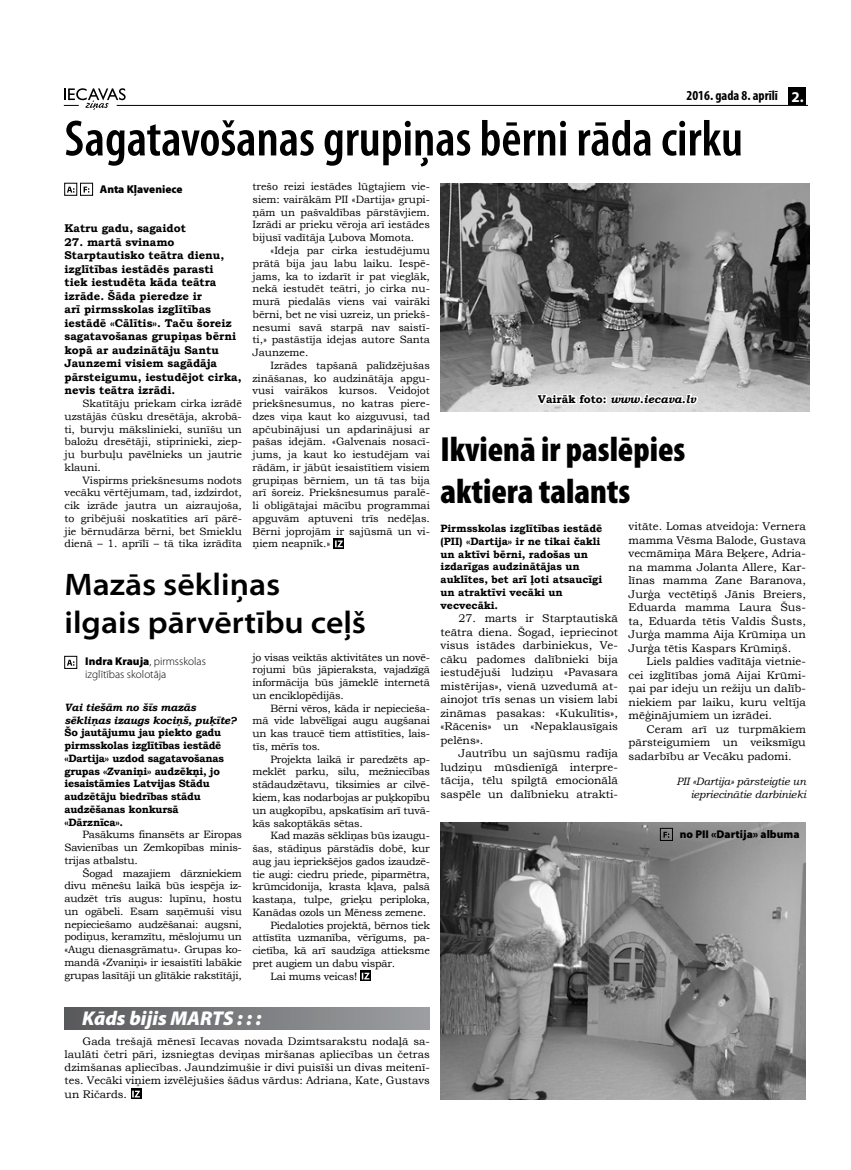
<style>
.page{position:relative;width:851px;height:1170px;background:#fff}
.page>*{position:absolute;margin:0;border:0;box-sizing:border-box;transform-origin:0 0}
.t1{font:600 condensed 51.25px "Myriad Pro";color:#000}
.t2{font:900 condensed 35px/42px "Myriad Pro";color:#000}
.t3{font:600 semi-expanded 31.25px/37.5px "Myriad Pro";color:#000}
.t4{font:italic 900 20px "Myriad Pro";color:#fff}
.t5{font:700 condensed 13.75px "Myriad Pro";color:#000}
.t6{font:11.25px/13.5px "Bookman Old Style";color:#000;text-align:justify}
.t7{font:700 11.25px/13.5px "Bookman Old Style";color:#000}
.t8{font:300 11.25px/13.5px "Myriad Pro";color:#000}
.t9{font:900 11.25px "Myriad Pro";color:#000}
.t10{font:italic 700 11.25px "Bookman Old Style";color:#000}
.t11{font:11px/13.2px "Bookman Old Style";color:#000;text-align:justify}
.t12{font:10.62px/12.8px "Bookman Old Style";letter-spacing:-.02em;color:#000;text-align:justify}
.t13{font:700 10.62px/12.8px "Bookman Old Style";letter-spacing:-.02em;color:#000}
.t14{font:italic 10.62px/12.8px "Bookman Old Style";letter-spacing:-.005em;color:#000;text-align:right}
.t15{font:italic 700 10.62px/12.8px "Bookman Old Style";letter-spacing:-.02em;color:#000}
.s1{font-stretch:normal;font-size:15px;color:#fff}
.s2{font-weight:900}
.s3{font-style:normal}
</style>
<div class="page">
<hr style="left:117px;top:105px;width:689px;height:1px;background:#000">
<svg style="left:64px;top:88px;width:62px;height:22px"></svg>
<div style="left:788px;top:87px;width:18px;height:18px;background:#000"></div>
<div style="left:64px;top:1007px;width:366px;height:21px;background:linear-gradient(to right,#595a5c,#9c9fa2)"></div>
<div style="left:131px;top:1088px;width:10px;height:10px;background:#000"></div>
<svg style="left:132px;top:1090px;width:8px;height:7px"></svg>
<svg style="left:67px;top:187px;width:7px;height:6px"></svg>
<div style="left:64px;top:183px;width:13px;height:12px;border:1px solid #000"></div>
<svg style="left:84px;top:187px;width:5px;height:6px"></svg>
<div style="left:80px;top:183px;width:13px;height:12px;border:1px solid #000"></div>
<svg style="left:360px;top:970px;width:11px;height:10px"></svg>
<svg style="left:362px;top:972px;width:7px;height:7px"></svg>
<svg style="left:333px;top:538px;width:11px;height:11px"></svg>
<img style="left:440px;top:183px;width:369px;height:228px">
<img style="left:440px;top:822px;width:365px;height:276px">
<svg style="left:535px;top:391px;width:165px;height:21px"></svg>
<svg style="left:663px;top:831px;width:6px;height:6px"></svg>
<div style="left:660px;top:828px;width:12px;height:12px;border:1px solid #000"></div>
<p class="t5" style="left:686px;top:87px;width:118px">2016. gada 8. aprīlī <span class="s1">2.</span></p>
<h1 class="t1" style="left:64px;top:110px;width:680px">Sagatavošanas grupiņas bērni rāda cirku</h1>
<p class="t9" style="left:100px;top:182px;width:84px">Anta Kļaveniece</p>
<p class="t7" style="left:64px;top:221px;width:123px">Katru gadu, sagaidot</p>
<p class="t7" style="left:64px;top:235px;width:178px">27. martā svinamo<br>Starptautisko teātra dienu, izglītības iestādēs parasti<br>tiek iestudēta kāda teātra izrāde. Šāda pieredze ir<br>arī pirmsskolas izglītības iestādē «Cālītis». Taču šoreiz sagatavošanas grupiņas bērni kopā ar audzinātāju Santu<br>Jaunzemi visiem sagādāja pārsteigumu, iestudējot cirka, nevis teātra izrādi.</p>
<p class="t12" style="left:64px;top:397px;width:179px;text-indent:18px">Skatītāju priekam cirka izrādē uzstājās čūsku dresētāja, akrobā&shy;ti, burvju mākslinieki, sunīšu un baložu dresētāji, stiprinieki, ziep&shy;ju burbuļu pavēlnieks un jautrie klauni.</p>
<p class="t12" style="left:64px;top:473px;width:179px;text-indent:18px">Vispirms priekšnesums nodots vecāku vērtējumam, tad, izdzirdot, cik izrāde jautra un aizraujoša, to gribējuši noskatīties arī pārē&shy;jie bērnudārza bērni, bet Smieklu dienā – 1. aprīlī – tā tika izrādīta</p>
<p class="t12" style="left:252px;top:180px;width:179px">trešo reizi iestādes lūgtajiem vie&shy;siem: vairākām PII «Dartija» grupi&shy;ņām un pašvaldības pārstāvjiem.<br>Izrādi ar prieku vēroja arī iestādes bijusī vadītāja Ļubova Momota.</p>
<p class="t12" style="left:252px;top:244px;width:179px;text-indent:18px">«Ideja par cirka iestudējumu prātā bija jau labu laiku. Iespē&shy;jams, ka to izdarīt ir pat vieglāk, nekā iestudēt teātri, jo cirka nu&shy;murā piedalās viens vai vairāki bērni, bet ne visi uzreiz, un priekš&shy;nesumi savā starpā nav saistī&shy;ti,» pastāstīja idejas autore Santa Jaunzeme.</p>
<p class="t12" style="left:252px;top:359px;width:179px;text-indent:18px">Izrādes tapšanā palīdzējušas zināšanas, ko audzinātāja apgu&shy;vusi vairākos kursos. Veidojot priekšnesumus, no katras piere&shy;dzes viņa kaut ko aizguvusi, tad apčubinājusi un apdarinājusi ar pašas idejām. «Galvenais nosacī&shy;jums, ja kaut ko iestudējam vai rādām, ir jābūt iesaistītiem visiem grupiņas bērniem, un tā tas bija arī šoreiz. Priekšnesumus paralē&shy;li obligātajai mācību programmai apguvām aptuveni trīs nedēļas.<br>Bērni joprojām ir sajūsmā un vi&shy;ņiem neapnīk.»</p>
<h3 class="t3" style="left:64px;top:566px;width:303px">Mazās sēkliņas<br>ilgais pārvērtību ceļš</h3>
<p class="t8" style="left:85px;top:654px;width:122px"><span class="s2">Indra Krauja</span>, pirmsskolas izglītības skolotāja</p>
<p class="t15" style="left:64px;top:700px;width:173px">Vai tiešām no šīs mazās sēkliņas izaugs kociņš, puķīte?</p>
<p class="t13" style="left:64px;top:726px;width:161px">Šo jautājumu jau piekto gadu pirmsskolas izglītības iestādē «Dartija» uzdod sagatavošanas grupas «Zvaniņi» audzēkņi, jo iesaistāmies Latvijas Stādu audzētāju biedrības stādu audzēšanas konkursā «Dārznīca».</p>
<p class="t12" style="left:64px;top:828px;width:179px;text-indent:18px">Pasākums finansēts ar Eiropas Savienības un Zemkopības minis&shy;trijas atbalstu.</p>
<p class="t12" style="left:64px;top:866px;width:179px;text-indent:18px">Šogad mazajiem dārzniekiem divu mēnešu laikā būs iespēja iz&shy;audzēt trīs augus: lupīnu, hostu un ogābeli. Esam saņēmuši visu nepieciešamo audzēšanai: augsni, podiņus, keramzītu, mēslojumu un «Augu dienasgrāmatu». Grupas ko&shy;mandā «Zvaniņi» ir iesaistīti labākie grupas lasītāji un glītākie rakstītāji,</p>
<p class="t12" style="left:252px;top:650px;width:179px">jo visas veiktās aktivitātes un novē&shy;rojumi būs jāpieraksta, vajadzīgā informācija būs jāmeklē internetā un enciklopēdijās.</p>
<p class="t12" style="left:252px;top:701px;width:179px;text-indent:18px">Bērni vēros, kāda ir nepiecieša&shy;mā vide labvēlīgai augu augšanai un kas traucē tiem attīstīties, lais&shy;tīs, mērīs tos.</p>
<p class="t12" style="left:252px;top:752px;width:179px;text-indent:18px">Projekta laikā ir paredzēts ap&shy;meklēt parku, silu, mežniecības stādaudzētavu, tiksimies ar cilvē&shy;kiem, kas nodarbojas ar puķkopību un augkopību, apskatīsim arī tuvā&shy;kās sakoptākās sētas.</p>
<p class="t12" style="left:270px;top:829px;width:161px">Kad mazās sēkliņas būs izaugu-</p>
<p class="t12" style="left:252px;top:842px;width:179px">šas, stādiņus pārstādīs dobē, kur</p>
<p class="t12" style="left:252px;top:854px;width:179px">aug jau iepriekšējos gados izaudzē-</p>
<p class="t12" style="left:252px;top:867px;width:179px">tie augi: ciedru priede, piparmētra,</p>
<p class="t12" style="left:252px;top:880px;width:179px">krūmcidonija, krasta kļava, palsā</p>
<p class="t12" style="left:252px;top:893px;width:179px">kastaņa, tulpe, grieķu periploka,</p>
<p class="t12" style="left:252px;top:905px;width:175px">Kanādas ozols un Mēness zemene.</p>
<p class="t12" style="left:270px;top:918px;width:161px">Piedaloties projektā, bērnos tiek</p>
<p class="t12" style="left:252px;top:931px;width:179px">attīstīta uzmanība, vērīgums, pa-</p>
<p class="t12" style="left:252px;top:944px;width:179px">cietība, kā arī saudzīga attieksme</p>
<p class="t12" style="left:252px;top:956px;width:144px">pret augiem un dabu vispār.</p>
<p class="t12" style="left:270px;top:969px;width:88px">Lai mums veicas!</p>
<p class="t10" style="left:538px;top:391px;width:159px"><span class="s3">Vairāk foto:</span> www.iecava.lv</p>
<h2 class="t2" style="left:440px;top:429px;width:246px">Ikvienā ir paslēpies aktiera talants</h2>
<p class="t13" style="left:440px;top:522px;width:163px">Pirmsskolas izglītības iestādē (PII) «Dartija» ir ne tikai čakli un aktīvi bērni, radošas un izdarīgas audzinātājas un auklītes, bet arī ļoti atsaucīgi un atraktīvi vecāki un vecvecāki.</p>
<p class="t6" style="left:440px;top:611px;width:179px;text-indent:18px">27. marts ir Starptautiskā teātra diena. Šogad, iepriecinot visus istādes darbiniekus, Ve&shy;cāku padomes dalībnieki bija iestudējuši ludziņu «Pavasara mistērijas», vienā uzvedumā at&shy;ainojot trīs senas un visiem labi zināmas pasakas: «Kukulītis», «Rācenis» un «Nepaklausīgais pelēns».</p>
<p class="t6" style="left:440px;top:746px;width:179px;text-indent:18px">Jautrību un sajūsmu radīja ludziņu mūsdienīgā interpre&shy;tācija, tēlu spilgtā emocionālā saspēle un dalībnieku atrakti-</p>
<p class="t6" style="left:628px;top:519px;width:179px">vitāte. Lomas atveidoja: Vernera mamma Vēsma Balode, Gustava vecmāmiņa Māra Beķere, Adria&shy;na mamma Jolanta Allere, Kar&shy;līnas mamma Zane Baranova, Jurģa vectētiņš Jānis Breiers, Eduarda mamma Laura Šus&shy;ta, Eduarda tētis Valdis Šusts, Jurģa mamma Aija Krūmiņa un Jurģa tētis Kaspars Krūmiņš.</p>
<p class="t6" style="left:628px;top:654px;width:179px;text-indent:18px">Liels paldies vadītāja vietnie&shy;cei izglītības jomā Aijai Krūmi&shy;ņai par ideju un režiju un dalīb&shy;niekiem par laiku, kuru veltīja mēģinājumiem un izrādei.</p>
<p class="t6" style="left:628px;top:722px;width:179px;text-indent:18px">Ceram arī uz turpmākiem pārsteigumiem un veiksmīgu sadarbību ar Vecāku padomi.</p>
<p class="t14" style="left:676px;top:775px;width:131px">PII «Dartija» pārsteigtie un iepriecinātie darbinieki</p>
<p class="t9" style="left:679px;top:827px;width:121px">no PII «Dartija» albuma</p>
<h3 class="t4" style="left:82px;top:1006px;width:181px">Kāds bijis MARTS : : :</h3>
<p class="t11" style="left:65px;top:1034px;width:367px;text-indent:18px">Gada trešajā mēnesī Iecavas novada Dzimtsarakstu nodaļā sa&shy;laulāti četri pāri, izsniegtas deviņas miršanas apliecības un četras dzimšanas apliecības. Jaundzimušie ir divi puisīši un divas meitenī&shy;tes. Vecāki viņiem izvēlējušies šādus vārdus: Adriana, Kate, Gustavs un Ričards.</p>
</div>
